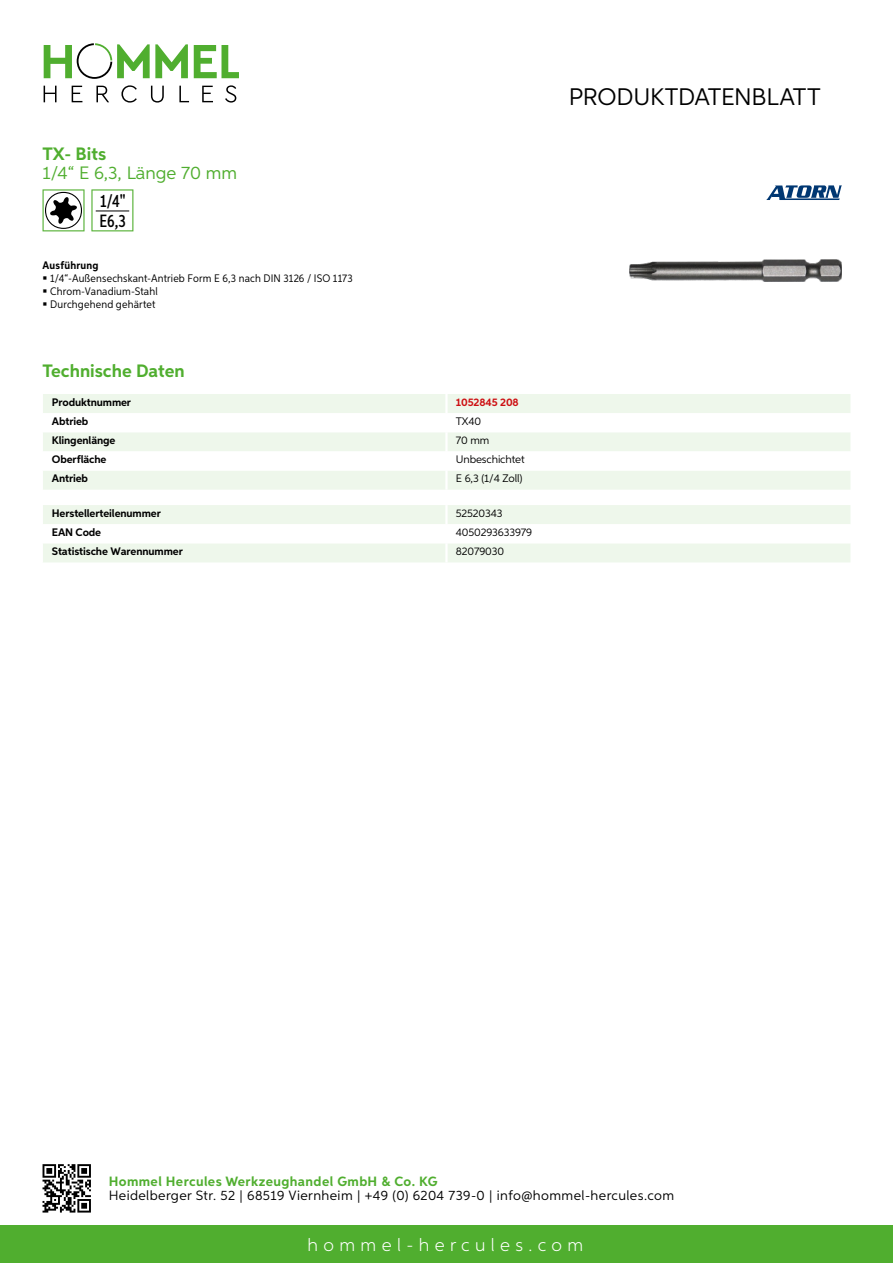
<style>
.page{position:relative;width:893px;height:1263px;background:#fff}
.page>*{position:absolute;margin:0;border:0;box-sizing:border-box;transform-origin:0 0}
.t1{font:24px "Aspira";letter-spacing:-.01em;color:#000}
.t2{font:700 18px "Aspira";color:#50ae2f}
.t3{font:300 18px "Aspira";letter-spacing:.3em;color:#fff}
.t4{font:18px "Aspira";color:#50ae2f}
.t5{font:500 17.85px/20.4px "Aspira XX Nar";color:#000}
.t6{font:13.5px "Aspira";letter-spacing:.03em;color:#000}
.t7{font:700 13.5px "Aspira";letter-spacing:.03em;color:#50ae2f}
.t8{font:700 10.95px "Aspira";letter-spacing:-.01em;color:#000}
.t9{font:10.95px/12.8px "Aspira Nar";letter-spacing:.015em;color:#000}
.t10{font:10.95px "Aspira";letter-spacing:-.01em;color:#000}
.t11{font:700 10.95px "Aspira";letter-spacing:-.01em;color:#cd1013}
.t12{font:700 10.95px "Aspira Nar";letter-spacing:.02em;color:#000}
</style>
<div class="page">
<div style="left:0;top:1226px;width:893px;height:37px;background:#50ae2f"></div>
<svg style="left:43px;top:1164px;width:48px;height:48px"></svg>
<svg style="left:194px;top:45px;width:45px;height:33px"></svg>
<svg style="left:44px;top:43px;width:144px;height:36px"></svg>
<svg style="left:44px;top:86px;width:13px;height:16px"></svg>
<svg style="left:72px;top:86px;width:10px;height:16px"></svg>
<svg style="left:96px;top:86px;width:13px;height:16px"></svg>
<svg style="left:121px;top:85px;width:16px;height:18px"></svg>
<svg style="left:151px;top:86px;width:13px;height:17px"></svg>
<svg style="left:179px;top:86px;width:10px;height:16px"></svg>
<svg style="left:202px;top:86px;width:11px;height:16px"></svg>
<svg style="left:225px;top:85px;width:11px;height:18px"></svg>
<div style="left:43px;top:394px;width:807px;height:96px;background:#eef7eb"></div>
<svg style="left:43px;top:413px;width:807px;height:57px"></svg>
<hr style="left:445px;top:394px;width:3px;height:19px;background:#fff">
<hr style="left:445px;top:413px;width:3px;height:19px;background:#fff">
<hr style="left:445px;top:432px;width:3px;height:19px;background:#fff">
<hr style="left:445px;top:451px;width:3px;height:19px;background:#fff">
<hr style="left:445px;top:470px;width:3px;height:20px;background:#fff">
<svg style="left:43px;top:505px;width:807px;height:57px"></svg>
<hr style="left:445px;top:543px;width:3px;height:19px;background:#fff">
<svg style="left:43px;top:189px;width:42px;height:42px"></svg>
<svg style="left:91px;top:189px;width:42px;height:42px"></svg>
<hr style="left:96px;top:211px;width:33px;height:1px;background:#000">
<img style="left:629px;top:259px;width:213px;height:22px">
<svg style="left:766px;top:185px;width:76px;height:15px"></svg>
<h2 class="t2" style="left:43px;top:142px;width:65px">TX- Bits</h2>
<h2 class="t4" style="left:43px;top:162px;width:196px">1/4“ E 6,3, Länge 70 mm</h2>
<h3 class="t5" style="left:100px;top:191px;width:28px">1/4"<br>E6,3</h3>
<p class="t12" style="left:43px;top:259px;width:58px">Ausführung</p>
<p class="t9" style="left:50px;top:272px;width:304px">1/4“-Außensechskant-Antrieb Form E 6,3 nach DIN 3126 / ISO 1173<br>Chrom-Vanadium-Stahl<br>Durchgehend gehärtet</p>
<h2 class="t2" style="left:43px;top:360px;width:144px">Technische Daten</h2>
<p class="t8" style="left:52px;top:395px;width:81px">Produktnummer</p>
<p class="t11" style="left:456px;top:395px;width:64px">1052845 208</p>
<p class="t8" style="left:52px;top:415px;width:38px">Abtrieb</p>
<p class="t10" style="left:456px;top:415px;width:27px">TX40</p>
<p class="t8" style="left:52px;top:434px;width:65px">Klingenlänge</p>
<p class="t10" style="left:456px;top:434px;width:35px">70 mm</p>
<p class="t8" style="left:52px;top:453px;width:56px">Oberfläche</p>
<p class="t10" style="left:456px;top:453px;width:70px">U nbeschichtet</p>
<p class="t8" style="left:52px;top:472px;width:38px">Antrieb</p>
<p class="t10" style="left:456px;top:472px;width:68px">E 6,3 (1/4 Zoll)</p>
<p class="t8" style="left:52px;top:506px;width:111px">Herstellerteilenummer</p>
<p class="t10" style="left:456px;top:507px;width:48px">52520343</p>
<p class="t8" style="left:52px;top:526px;width:51px">EAN Code</p>
<p class="t10" style="left:456px;top:526px;width:78px">4050293633979</p>
<p class="t8" style="left:52px;top:545px;width:132px">Statistische Warennummer</p>
<p class="t10" style="left:456px;top:545px;width:50px">82079030</p>
<h1 class="t1" style="left:569px;top:82px;width:253px">Produktdatenblatt</h1>
<p class="t7" style="left:109px;top:1172px;width:330px">Hommel Hercules Werkzeughandel GmbH &amp; Co. KG</p>
<p class="t6" style="left:109px;top:1187px;width:567px">Heidelberger Str. 52 | 68519 Viernheim | +49 (0) 6204 739-0 | info@hommel-hercules.com</p>
<h2 class="t3" style="left:307px;top:1234px;width:277px">hommel-hercules.com</h2>
</div>
